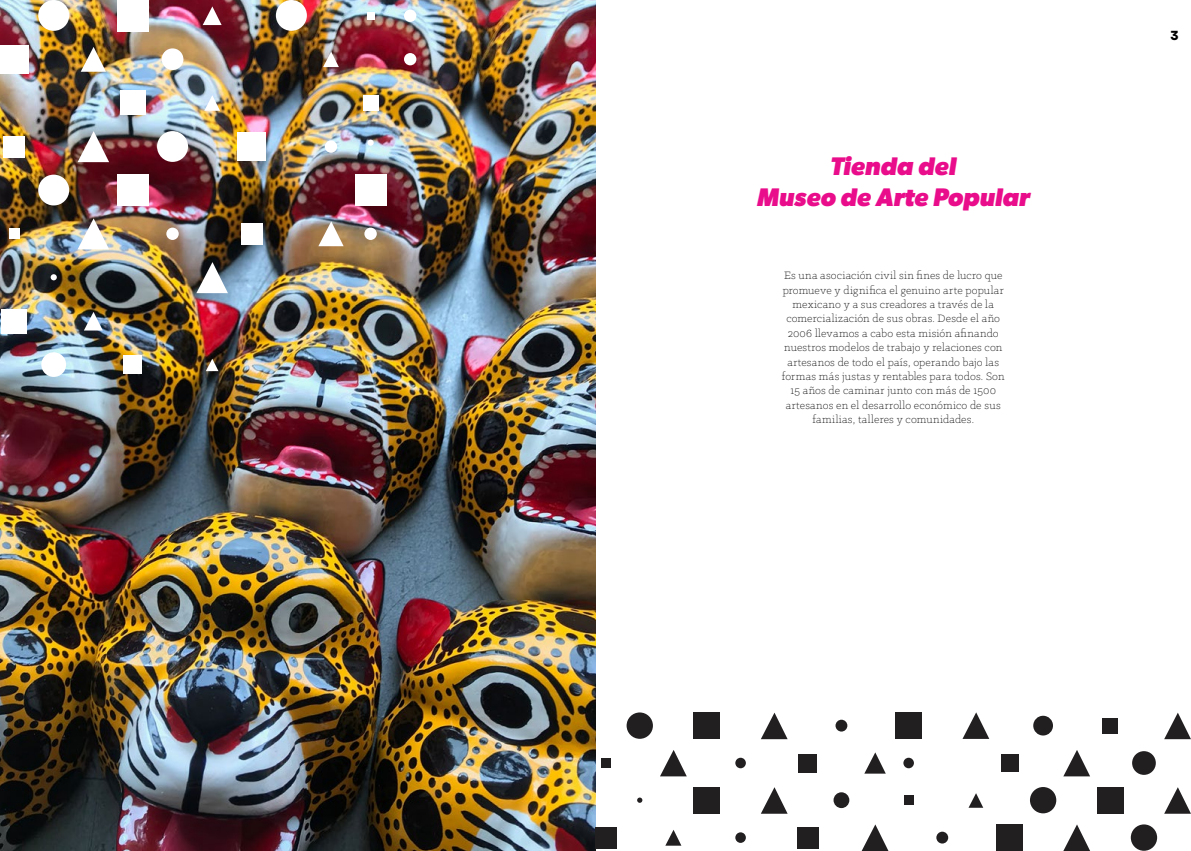
<style>
.page{position:relative;width:1191px;height:851px;background:#fff}
.page>*{position:absolute;margin:0;border:0;box-sizing:border-box;transform-origin:0 0}
.t1{font:italic 700 25.5px/30.6px "Gibson";color:#e90c8b;text-align:center}
.t2{font:800 13.5px "AXIS";color:#000}
.t3{font:300 12px/14.4px "Klinic Slab";letter-spacing:.015em;color:#000;text-align:center}
</style>
<div class="page">
<img style="left:0;top:0;width:595px;height:850px">
<div style="left:0;top:45px;width:28px;height:28px;background:#fff"></div>
<svg style="left:81px;top:47px;width:25px;height:25px"></svg>
<div style="left:162px;top:48px;width:21px;height:22px;background:#fff;border-radius:50%"></div>
<svg style="left:323px;top:52px;width:16px;height:15px"></svg>
<div style="left:404px;top:53px;width:12px;height:12px;background:#fff;border-radius:50%"></div>
<div style="left:404px;top:10px;width:12px;height:12px;background:#fff;border-radius:50%"></div>
<div style="left:325px;top:140px;width:12px;height:13px;background:#fff;border-radius:50%"></div>
<div style="left:3px;top:136px;width:22px;height:21px;background:#fff"></div>
<svg style="left:78px;top:131px;width:31px;height:31px"></svg>
<div style="left:157px;top:131px;width:31px;height:31px;background:#fff;border-radius:50%"></div>
<div style="left:238px;top:132px;width:28px;height:28px;background:#fff"></div>
<div style="left:9px;top:228px;width:11px;height:11px;background:#fff"></div>
<svg style="left:78px;top:218px;width:31px;height:31px"></svg>
<div style="left:166px;top:227px;width:13px;height:13px;background:#fff;border-radius:50%"></div>
<div style="left:364px;top:227px;width:13px;height:13px;background:#fff;border-radius:50%"></div>
<div style="left:241px;top:223px;width:22px;height:22px;background:#fff"></div>
<div style="left:2px;top:308px;width:25px;height:25px;background:#fff"></div>
<svg style="left:84px;top:312px;width:19px;height:18px"></svg>
<div style="left:355px;top:174px;width:31px;height:31px;background:#fff"></div>
<div style="left:38px;top:0;width:31px;height:31px;background:#fff;border-radius:50%"></div>
<div style="left:117px;top:0;width:32px;height:31px;background:#fff"></div>
<svg style="left:203px;top:6px;width:19px;height:19px"></svg>
<div style="left:276px;top:0;width:31px;height:31px;background:#fff;border-radius:50%"></div>
<div style="left:367px;top:12px;width:7px;height:8px;background:#fff"></div>
<div style="left:120px;top:90px;width:25px;height:25px;background:#fff"></div>
<svg style="left:204px;top:95px;width:16px;height:16px"></svg>
<div style="left:367px;top:139px;width:7px;height:7px;background:#fff;border-radius:50%"></div>
<div style="left:363px;top:95px;width:15px;height:16px;background:#fff"></div>
<div style="left:38px;top:175px;width:31px;height:30px;background:#fff;border-radius:50%"></div>
<div style="left:117px;top:175px;width:32px;height:31px;background:#fff"></div>
<svg style="left:51px;top:274px;width:6px;height:6px"></svg>
<svg style="left:196px;top:262px;width:32px;height:31px"></svg>
<div style="left:41px;top:352px;width:25px;height:25px;background:#fff;border-radius:50%"></div>
<div style="left:123px;top:355px;width:19px;height:19px;background:#fff"></div>
<svg style="left:206px;top:358px;width:12px;height:13px"></svg>
<svg style="left:318px;top:221px;width:26px;height:25px"></svg>
<div style="left:601px;top:758px;width:10px;height:9px;background:#221f20"></div>
<svg style="left:660px;top:750px;width:27px;height:26px"></svg>
<div style="left:735px;top:757px;width:11px;height:11px;background:#221f20;border-radius:50%"></div>
<div style="left:903px;top:757px;width:11px;height:11px;background:#221f20;border-radius:50%"></div>
<div style="left:798px;top:753px;width:19px;height:19px;background:#221f20"></div>
<div style="left:1000px;top:754px;width:18px;height:17px;background:#221f20"></div>
<svg style="left:1063px;top:750px;width:27px;height:26px"></svg>
<div style="left:1132px;top:751px;width:23px;height:23px;background:#221f20;border-radius:50%"></div>
<div style="left:595px;top:826px;width:22px;height:22px;background:#221f20"></div>
<svg style="left:665px;top:830px;width:16px;height:15px"></svg>
<div style="left:735px;top:832px;width:11px;height:10px;background:#221f20;border-radius:50%"></div>
<div style="left:797px;top:826px;width:21px;height:22px;background:#221f20"></div>
<svg style="left:862px;top:824px;width:26px;height:26px"></svg>
<div style="left:936px;top:831px;width:12px;height:12px;background:#221f20;border-radius:50%"></div>
<div style="left:835px;top:719px;width:12px;height:12px;background:#221f20;border-radius:50%"></div>
<div style="left:996px;top:824px;width:26px;height:26px;background:#221f20"></div>
<div style="left:895px;top:712px;width:27px;height:26px;background:#221f20"></div>
<svg style="left:1064px;top:824px;width:26px;height:26px"></svg>
<div style="left:1130px;top:824px;width:27px;height:26px;background:#221f20;border-radius:50%"></div>
<div style="left:626px;top:712px;width:27px;height:26px;background:#221f20;border-radius:50%"></div>
<div style="left:693px;top:712px;width:27px;height:27px;background:#221f20"></div>
<svg style="left:761px;top:712px;width:26px;height:27px"></svg>
<svg style="left:963px;top:712px;width:26px;height:26px"></svg>
<div style="left:1033px;top:715px;width:20px;height:20px;background:#221f20;border-radius:50%"></div>
<div style="left:1102px;top:717px;width:16px;height:16px;background:#221f20"></div>
<svg style="left:1164px;top:712px;width:27px;height:27px"></svg>
<svg style="left:637px;top:797px;width:5px;height:5px"></svg>
<div style="left:693px;top:787px;width:27px;height:26px;background:#221f20"></div>
<svg style="left:761px;top:787px;width:26px;height:26px"></svg>
<div style="left:833px;top:792px;width:16px;height:16px;background:#221f20;border-radius:50%"></div>
<svg style="left:969px;top:793px;width:14px;height:14px"></svg>
<div style="left:1030px;top:786px;width:26px;height:27px;background:#221f20;border-radius:50%"></div>
<div style="left:1097px;top:787px;width:26px;height:26px;background:#221f20"></div>
<svg style="left:1164px;top:787px;width:27px;height:26px"></svg>
<div style="left:904px;top:795px;width:9px;height:9px;background:#221f20"></div>
<svg style="left:864px;top:752px;width:21px;height:21px"></svg>
<h1 class="t1" style="left:756px;top:150px;width:274px">Tienda del<br>Museo de Arte Popular</h1>
<p class="t3" style="left:782px;top:268px;width:224px">Es una asociación civil sin fines de lucro que promueve y dignifica el genuino arte popular mexicano y a sus creadores a través de la comercialización de sus obras. Desde el año 2006 llevamos a cabo esta misión afinando nuestros modelos de trabajo y relaciones con artesanos de todo el país, operando bajo las formas más justas y rentables para todos. Son 15 años de caminar junto con más de 1500 artesanos en el desarrollo económico de sus familias, talleres y comunidades.</p>
<p class="t2" style="left:1170px;top:26px;width:10px">3</p>
</div>
